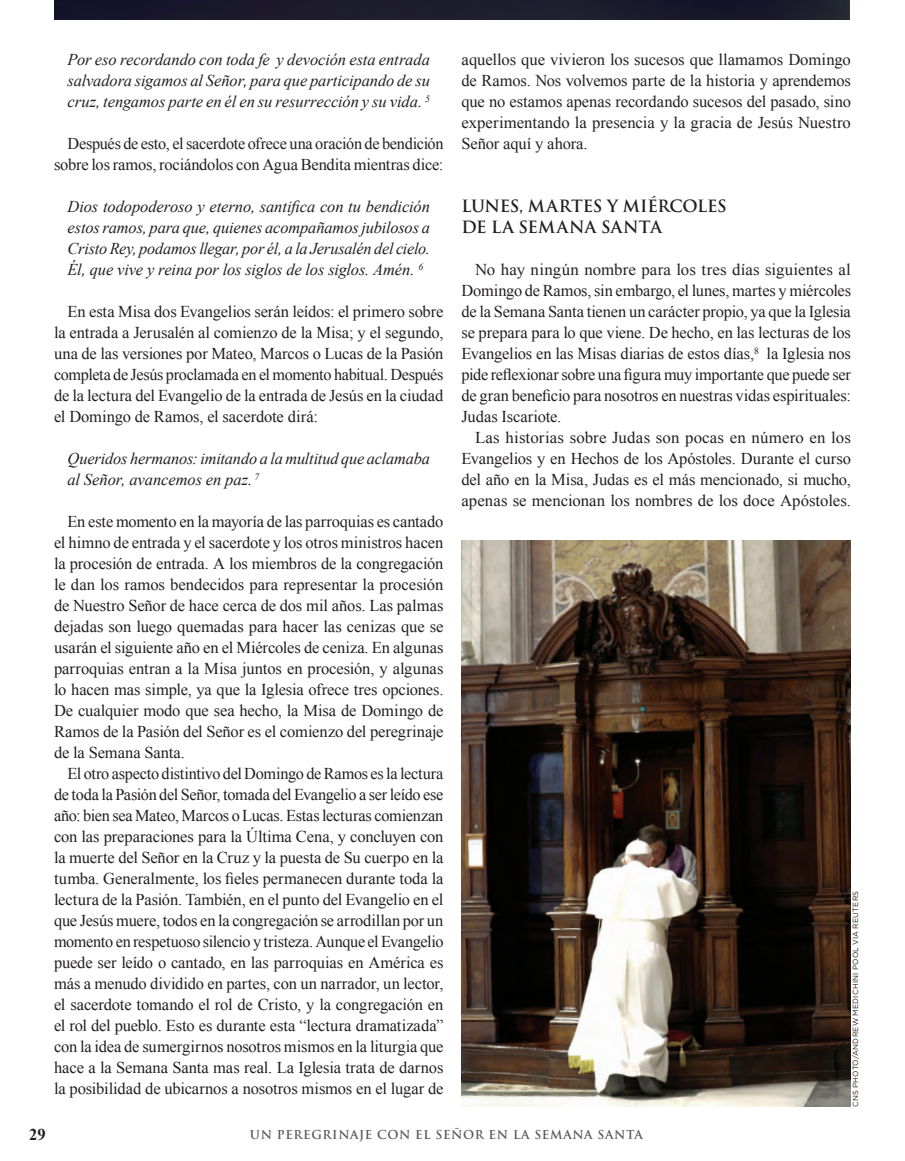
<style>
.page{position:relative;width:905px;height:1161px;background:#fff}
.page>*{position:absolute;margin:0;border:0;box-sizing:border-box;transform-origin:0 0}
.t1{font:16.5px/21px "Times New Roman";letter-spacing:-.01em;color:#231f20;text-align:justify}
.t2{font:italic 16.5px/21px "Times New Roman";letter-spacing:-.01em;color:#231f20;text-align:justify}
.t3{font:700 16.5px/21px "Trajan Pro";letter-spacing:-.01em;color:#231f20}
.t4{font:700 16.5px "Times New Roman";color:#231f20}
.t5{font:700 12px "Trajan Pro";letter-spacing:.05em;color:#57585a}
.t6{font:7.5px "Gotham";letter-spacing:.035em;color:#231f20}
</style>
<div class="page">
<div style="left:54px;top:0;width:795px;height:20px;background:#1c1b2c"></div>
<img style="left:461px;top:541px;width:389px;height:566px">
<p class="t2" style="left:67px;top:49px;width:364px">Por eso recordando con toda fe y devoción esta entrada salvadora sigamos al Señor, para que participando de su cruz, tengamos parte en él en su resurrección y su vida. <sup>5</sup></p>
<p class="t1" style="left:54px;top:133px;width:391px;text-align:right">Después de esto, el sacerdote ofrece una oración de bendición sobre los ramos, rociándolos con Agua Bendita mientras dice:</p>
<p class="t2" style="left:68px;top:196px;width:364px">Dios todopoderoso y eterno, santifica con tu bendición estos ramos, para que, quienes acompañamos jubilosos a Cristo Rey, podamos llegar, por él, a la Jerusalén del cielo.<br>Él, que vive y reina por los siglos de los siglos. Amén. <sup>6</sup></p>
<p class="t1" style="left:54px;top:301px;width:391px;text-indent:14px">En esta Misa dos Evangelios serán leídos: el primero sobre la entrada a Jerusalén al comienzo de la Misa; y el segundo, una de las versiones por Mateo, Marcos o Lucas de la Pasión completa de Jesús proclamada en el momento habitual. Después de la lectura del Evangelio de la entrada de Jesús en la ciudad el Domingo de Ramos, el sacerdote dirá:</p>
<p class="t2" style="left:68px;top:448px;width:364px">Queridos hermanos: imitando a la multitud que aclamaba al Señor, avancemos en paz. <sup>7</sup></p>
<p class="t1" style="left:54px;top:511px;width:391px;text-indent:14px">En este momento en la mayoría de las parroquias es cantado el himno de entrada y el sacerdote y los otros ministros hacen la procesión de entrada. A los miembros de la congregación le dan los ramos bendecidos para representar la procesión de Nuestro Señor de hace cerca de dos mil años. Las palmas dejadas son luego quemadas para hacer las cenizas que se usarán el siguiente año en el Miércoles de ceniza. En algunas parroquias entran a la Misa juntos en procesión, y algunas lo hacen mas simple, ya que la Iglesia ofrece tres opciones.<br>De cualquier modo que sea hecho, la Misa de Domingo de Ramos de la Pasión del Señor es el comienzo del peregrinaje de la Semana Santa.</p>
<p class="t1" style="left:54px;top:763px;width:391px;text-indent:14px">El otro aspecto distintivo del Domingo de Ramos es la lectura de toda la Pasión del Señor, tomada del Evangelio a ser leído ese año: bien sea Mateo, Marcos o Lucas. Estas lecturas comienzan con las preparaciones para la Última Cena, y concluyen con la muerte del Señor en la Cruz y la puesta de Su cuerpo en la tumba. Generalmente, los fieles permanecen durante toda la lectura de la Pasión. También, en el punto del Evangelio en el que Jesús muere, todos en la congregación se arrodillan por un momento en respetuoso silencio y tristeza. Aunque el Evangelio puede ser leído o cantado, en las parroquias en América es más a menudo dividido en partes, con un narrador, un lector, el sacerdote tomando el rol de Cristo, y la congregación en el rol del pueblo. Esto es durante esta “lectura dramatizada” con la idea de sumergirnos nosotros mismos en la liturgia que hace a la Semana Santa mas real. La Iglesia trata de darnos la posibilidad de ubicarnos a nosotros mismos en el lugar de</p>
<p class="t1" style="left:461px;top:49px;width:391px">aquellos que vivieron los sucesos que llamamos Domingo de Ramos. Nos volvemos parte de la historia y aprendemos que no estamos apenas recordando sucesos del pasado, sino experimentando la presencia y la gracia de Jesús Nuestro Señor aquí y ahora.</p>
<p class="t3" style="left:461px;top:196px;width:267px">LUNES, MARTES Y MIÉRCOLES<br>DE LA SEMANA SANTA</p>
<p class="t1" style="left:461px;top:259px;width:391px;text-indent:14px">No hay ningún nombre para los tres días siguientes al Domingo de Ramos, sin embargo, el lunes, martes y miércoles de la Semana Santa tienen un carácter propio, ya que la Iglesia se prepara para lo que viene. De hecho, en las lecturas de los Evangelios en las Misas diarias de estos días,<sup>8</sup> la Iglesia nos pide reflexionar sobre una figura muy importante que puede ser de gran beneficio para nosotros en nuestras vidas espirituales:<br>Judas Iscariote.</p>
<p class="t1" style="left:461px;top:427px;width:391px;text-indent:14px">Las historias sobre Judas son pocas en número en los Evangelios y en Hechos de los Apóstoles. Durante el curso del año en la Misa, Judas es el más mencionado, si mucho, apenas se mencionan los nombres de los doce Apóstoles.</p>
<p class="t6" style="left:850px;top:1107px;width:217px;rotate:-90deg">CNS PHOTO/ANDREW MEDICHINI POOL VIA REUTERS</p>
<p class="t4" style="left:29px;top:1123px;width:18px">29</p>
<p class="t5" style="left:250px;top:1127px;width:394px">UN PEREGRINAJE CON EL SEÑOR EN LA SEMANA SANTA</p>
</div>
